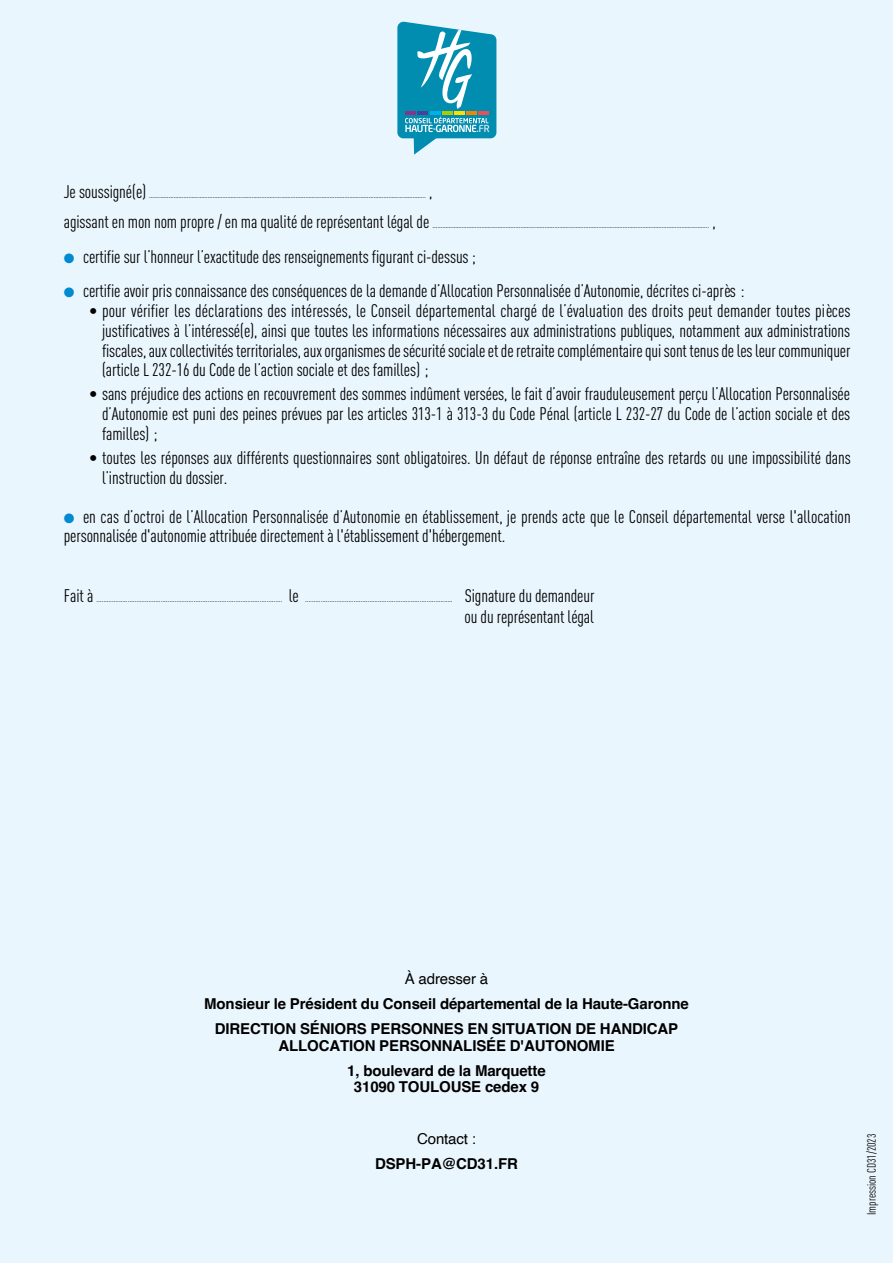
<style>
.page{position:relative;width:893px;height:1263px;background:#eaf6fe}
.page>*{position:absolute;margin:0;border:0;box-sizing:border-box;transform-origin:0 0}
.Style_de_paragraphe{font:18px/19.8px "DIN Cond";letter-spacing:-.005em;color:#000;text-align:justify}
.Normal_e{font:18px/19.8px "DIN Cond";letter-spacing:-.005em;color:#000}
.Normal_e-2{font:700 15px/16.5px "Helvetica";letter-spacing:-.01em;color:#000;text-align:center}
.Normal_e-3{font:15px "Helvetica";letter-spacing:-.01em;color:#000}
.t1{font:12px "DIN Cond";color:#000}
.Normal_e-4{font:9px "DIN Cond";color:#000}
.s1{font-size:18px}
.s2{color:#008ad2}
</style>
<div class="page">
<svg style="left:397px;top:21px;width:99px;height:134px"></svg>
<p class="Normal_e-4" style="left:64px;top:190px;width:370px"><span class="s1">Je soussigné(e)</span> …………………………………………………………………………………………………………………………………………………….. <span class="s1">,</span></p>
<p class="Normal_e-4" style="left:64px;top:220px;width:654px"><span class="s1">agissant en mon nom propre / en ma qualité de représentant légal de</span> …………………………………………………………………………………………………………………………………………………….. <span class="s1">,</span></p>
<p class="Normal_e" style="left:64px;top:246px;width:414px"><span class="s2">●</span> certifie sur l’honneur l’exactitude des renseignements figurant ci-dessus ;</p>
<p class="Normal_e" style="left:64px;top:281px;width:682px"><span class="s2">●</span> certifie avoir pris connaissance des conséquences de la demande d’Allocation Personnalisée d’Autonomie, décrites ci-après :</p>
<p class="Style_de_paragraphe" style="left:102px;top:301px;width:750px;text-indent:-13px">• pour vérifier les déclarations des intéressés, le Conseil départemental chargé de l’évaluation des droits peut demander toutes pièces justificatives à l’intéressé(e), ainsi que toutes les informations nécessaires aux administrations publiques, notamment aux administrations fiscales, aux collectivités territoriales, aux organismes de sécurité sociale et de retraite complémentaire qui sont tenus de les leur communiquer (article L 232-16 du Code de l’action sociale et des familles) ;</p>
<p class="Style_de_paragraphe" style="left:102px;top:384px;width:750px;text-indent:-13px">• sans préjudice des actions en recouvrement des sommes indûment versées, le fait d’avoir frauduleusement perçu l’Allocation Personnalisée d’Autonomie est puni des peines prévues par les articles 313-1 à 313-3 du Code Pénal (article L 232-27 du Code de l’action sociale et des familles) ;</p>
<p class="Style_de_paragraphe" style="left:102px;top:448px;width:750px;text-indent:-13px">• toutes les réponses aux différents questionnaires sont obligatoires. Un défaut de réponse entraîne des retards ou une impossibilité dans l’instruction du dossier.</p>
<p class="Normal_e" style="left:64px;top:506px;width:788px"><span class="s2">●</span> en cas d’octroi de l’Allocation Personnalisée d’Autonomie en établissement, je prends acte que le Conseil départemental verse l'allocation personnalisée d'autonomie attribuée directement à l'établissement d'hébergement.</p>
<p class="Normal_e-4" style="left:64px;top:593px;width:532px"><span class="s1">Fait à</span> ........................................................................................................... <span class="s1">le</span> ..................................................................................... <span class="s1">Signature du demandeur</span></p>
<p class="Normal_e" style="left:464px;top:607px;width:131px">ou du représentant légal</p>
<p class="Normal_e-3" style="left:405px;top:967px;width:85px">À adresser à</p>
<p class="Normal_e-2" style="left:204px;top:997px;width:486px">Monsieur le Président du Conseil départemental de la Haute-Garonne</p>
<p class="Normal_e-2" style="left:215px;top:1022px;width:465px">DIRECTION SÉNIORS PERSONNES EN SITUATION DE HANDICAP<br>ALLOCATION PERSONNALISÉE D'AUTONOMIE</p>
<p class="Normal_e-2" style="left:347px;top:1064px;width:200px">1, boulevard de la Marquette<br>31090 TOULOUSE cedex 9</p>
<p class="Normal_e-3" style="left:417px;top:1127px;width:60px">Contact :</p>
<p class="Normal_e-2" style="left:375px;top:1157px;width:144px">DSPH-PA@CD31.FR</p>
<p class="t1" style="left:865px;top:1215px;width:82px;rotate:-90deg">Impression CD31/2023</p>
</div>
